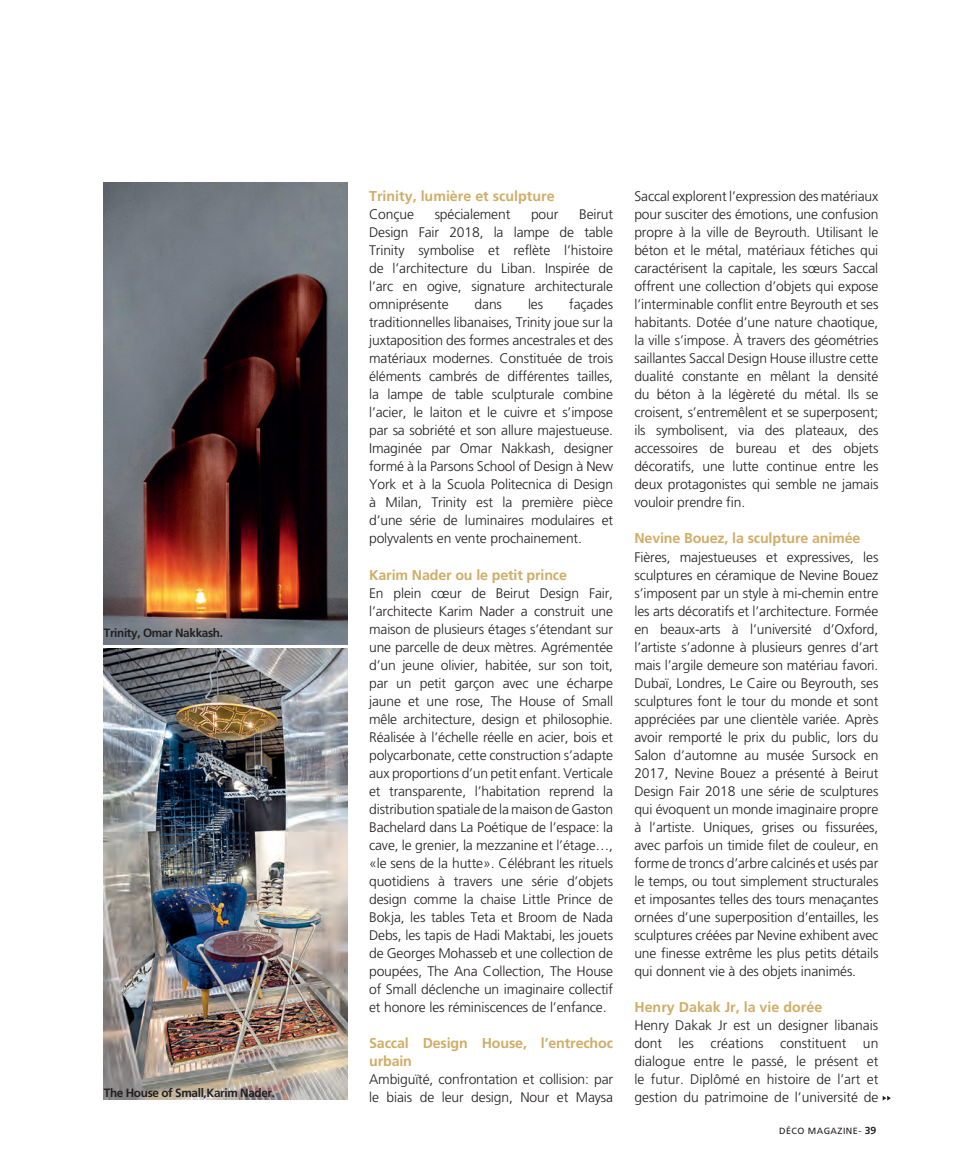
<style>
.page{position:relative;width:961px;height:1165px;background:#fff}
.page>*{position:absolute;margin:0;border:0;box-sizing:border-box;transform-origin:0 0}
.t1{font:700 14.25px/18px "Frutiger";letter-spacing:-.01em;color:#cfad66}
.t2{font:300 13.8px/18px "Frutiger";letter-spacing:-.01em;color:#231f20;text-align:justify}
.t3{font:700 12px "Frutiger";letter-spacing:-.03em;color:#231f20}
.t4{font:9px "Frutiger";letter-spacing:.05em;color:#231f20}
.s1{font-family:"Syntax";font-weight:700;font-size:10.5px}
</style>
<div class="page">
<img style="left:104px;top:182px;width:244px;height:462px">
<svg style="left:882px;top:1095px;width:8px;height:5px"></svg>
<img style="left:104px;top:648px;width:244px;height:451px">
<p class="t3" style="left:104px;top:628px;width:121px">Trinity, Omar Nakkash.</p>
<p class="t3" style="left:104px;top:1087px;width:173px">The House of Small,Karim Nader.</p>
<p class="t1" style="left:369px;top:188px;width:187px">Trinity, lumière et sculpture</p>
<p class="t2" style="left:369px;top:206px;width:46px">Conçue</p>
<p class="t2" style="left:434px;top:206px;width:77px">spécialement</p>
<p class="t2" style="left:531px;top:206px;width:29px">pour</p>
<p class="t2" style="left:369px;top:206px;width:245px;text-indent:210px">Beirut Design Fair 2018, la lampe de table Trinity symbolise et reflète l’histoire de l’architecture du Liban. Inspirée de l’arc en ogive, signature architecturale omniprésente</p>
<p class="t2" style="left:369px;top:296px;width:245px;text-indent:200px">façades traditionnelles libanaises, Trinity joue sur la juxtaposition des formes ancestrales et des matériaux modernes. Constituée de trois éléments cambrés de différentes tailles, la lampe de table sculpturale combine l’acier, le laiton et le cuivre et s’impose par sa sobriété et son allure majestueuse.<br>Imaginée par Omar Nakkash, designer formé à la Parsons School of Design à New York et à la Scuola Politecnica di Design à Milan, Trinity est la première pièce d’une série de luminaires modulaires et polyvalents en vente prochainement.</p>
<p class="t1" style="left:369px;top:566px;width:199px">Karim Nader ou le petit prince</p>
<p class="t2" style="left:369px;top:584px;width:245px">En plein cœur de Beirut Design Fair, l’architecte Karim Nader a construit une maison de plusieurs étages s’étendant sur une parcelle de deux mètres. Agrémentée d’un jeune olivier, habitée, sur son toit, par un petit garçon avec une écharpe jaune et une rose, The House of Small mêle architecture, design et philosophie.<br>Réalisée à l’échelle réelle en acier, bois et polycarbonate, cette construction s’adapte aux proportions d’un petit enfant. Verticale et transparente, l’habitation reprend la distribution spatiale de la maison de Gaston Bachelard dans La Poétique de l’espace: la cave, le grenier, la mezzanine et l’étage…, «le sens de la hutte». Célébrant les rituels quotidiens à travers une série d’objets design comme la chaise Little Prince de Bokja, les tables Teta et Broom de Nada Debs, les tapis de Hadi Maktabi, les jouets de Georges Mohasseb et une collection de poupées, The Ana Collection, The House of Small déclenche un imaginaire collectif et honore les réminiscences de l’enfance.</p>
<p class="t1" style="left:369px;top:1034px;width:245px">Saccal Design House, l’entrechoc urbain</p>
<p class="t2" style="left:369px;top:1070px;width:245px">Ambiguïté, confrontation et collision: par le biais de leur design, Nour et Maysa</p>
<p class="t2" style="left:474px;top:296px;width:29px">dans</p>
<p class="t2" style="left:528px;top:296px;width:17px">les</p>
<p class="t2" style="left:634px;top:188px;width:245px">Saccal explorent l’expression des matériaux pour susciter des émotions, une confusion propre à la ville de Beyrouth. Utilisant le béton et le métal, matériaux fétiches qui caractérisent la capitale, les sœurs Saccal offrent une collection d’objets qui expose l’interminable conflit entre Beyrouth et ses habitants. Dotée d’une nature chaotique, la ville s’impose. À travers des géométries saillantes Saccal Design House illustre cette dualité constante en mêlant la densité du béton à la légèreté du métal. Ils se croisent, s’entremêlent et se superposent; ils symbolisent, via des plateaux, des accessoires de bureau et des objets décoratifs, une lutte continue entre les deux protagonistes qui semble ne jamais vouloir prendre fin.</p>
<p class="t1" style="left:634px;top:530px;width:227px">Nevine Bouez, la sculpture animée</p>
<p class="t2" style="left:634px;top:548px;width:245px">Fières, majestueuses et expressives, les sculptures en céramique de Nevine Bouez s’imposent par un style à mi-chemin entre les arts décoratifs et l’architecture. Formée en beaux-arts à l’université d’Oxford, l’artiste s’adonne à plusieurs genres d’art mais l’argile demeure son matériau favori.<br>Dubaï, Londres, Le Caire ou Beyrouth, ses sculptures font le tour du monde et sont appréciées par une clientèle variée. Après avoir remporté le prix du public, lors du Salon d’automne au musée Sursock en 2017, Nevine Bouez a présenté à Beirut Design Fair 2018 une série de sculptures qui évoquent un monde imaginaire propre à l’artiste. Uniques, grises ou fissurées, avec parfois un timide filet de couleur, en forme de troncs d’arbre calcinés et usés par le temps, ou tout simplement structurales et imposantes telles des tours menaçantes ornées d’une superposition d’entailles, les sculptures créées par Nevine exhibent avec une finesse extrême les plus petits détails qui donnent vie à des objets inanimés.</p>
<p class="t1" style="left:634px;top:998px;width:189px">Henry Dakak Jr, la vie dorée</p>
<p class="t2" style="left:634px;top:1016px;width:245px">Henry Dakak Jr est un designer libanais dont les créations constituent un dialogue entre le passé, le présent et le futur. Diplômé en histoire de l’art et gestion du patrimoine de l’université de</p>
<p class="t4" style="left:778px;top:1125px;width:99px">DÉCO MAGAZINE- <span class="s1">39</span></p>
</div>
